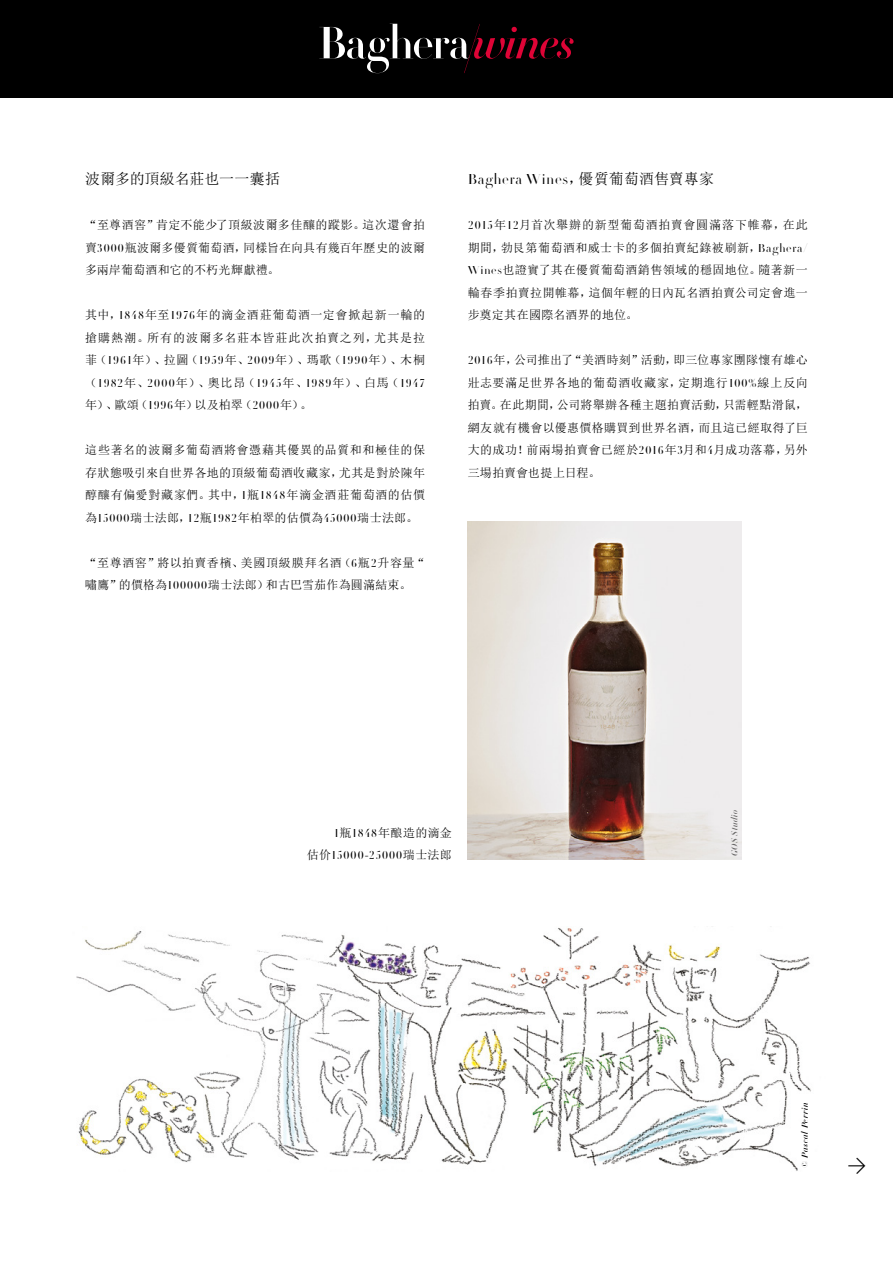
<style>
.page{position:relative;width:893px;height:1263px;background:#fff}
.page>*{position:absolute;margin:0;border:0;box-sizing:border-box;transform-origin:0 0}
.LOTS___Type{font:22.5px "Flesh Plain";color:#000}
.正文{font:15px "Diet Didot Title";letter-spacing:.055em;color:#000}
.正文-2{font:15px "Sim Sun";letter-spacing:-.005em;color:#000}
.正文-3{font:12px/22.5px "Sim Sun";letter-spacing:.03em;color:#000;text-align:justify}
.t1{font:12px "Diet Didot Title";letter-spacing:.07em;color:#000}
.CP_Légende{font:italic 700 9px "Diet Didot Title";letter-spacing:.05em;color:#000}
.CP_Légende-2{font:italic 700 9px "Diet Didot Title";letter-spacing:.045em;color:#646363}
.s1{font-family:"Diet Didot Title"}
.s2{font-family:"Sim Sun"}
</style>
<div class="page">
<img style="left:76px;top:926px;width:735px;height:245px">
<div style="left:0;top:0;width:893px;height:97px;background:#000"></div>
<img style="left:468px;top:522px;width:274px;height:337px">
<svg style="left:319px;top:24px;width:255px;height:49px"></svg>
<p class="正文-2" style="left:85px;top:171px;width:197px">波爾多的頂級名莊也一一囊括</p>
<p class="正文-3" style="left:85px;top:214px;width:342px">“至尊酒窖”肯定不能少了頂級波爾多佳釀的蹤影。這次還會拍賣<span class="s1">3000</span>瓶波爾多優質葡萄酒，同樣旨在向具有幾百年歷史的波爾多兩岸葡萄酒和它的不朽光輝獻禮。</p>
<p class="正文-3" style="left:85px;top:304px;width:342px">其中，<span class="s1">1848</span>年至<span class="s1">1976</span>年的滴金酒莊葡萄酒一定會掀起新一輪的搶購熱潮。所有的波爾多名莊本皆莊此次拍賣之列，尤其是拉菲（<span class="s1">1961</span>年）、拉圖（<span class="s1">1959</span>年、<span class="s1">2009</span>年）、瑪歌（<span class="s1">1990</span>年）、木桐（<span class="s1">1982</span>年、<span class="s1">2000</span>年）、奧比昂（<span class="s1">1945</span>年、<span class="s1">1989</span>年）、白馬（<span class="s1">1947</span>年）、歐頌（<span class="s1">1996</span>年）以及柏翠（<span class="s1">2000</span>年）。</p>
<p class="正文-3" style="left:85px;top:439px;width:342px">這些著名的波爾多葡萄酒將會憑藉其優異的品質和和極佳的保存狀態吸引來自世界各地的頂級葡萄酒收藏家，尤其是對於陳年醇釀有偏愛對藏家們。其中，<span class="s1">1</span>瓶<span class="s1">1848</span>年滴金酒莊葡萄酒的估價為<span class="s1">15000</span>瑞士法郎，<span class="s1">12</span>瓶<span class="s1">1982</span>年柏翠的估價為<span class="s1">45000</span>瑞士法郎。</p>
<p class="正文-3" style="left:85px;top:551px;width:342px">“至尊酒窖”將以拍賣香檳、美國頂級膜拜名酒（<span class="s1">6</span>瓶<span class="s1">2</span>升容量“嘯鷹”的價格為<span class="s1">100000</span>瑞士法郎）和古巴雪茄作為圓滿結束。</p>
<p class="正文" style="left:468px;top:169px;width:248px">Baghera Wines<span class="s2">，優質葡萄酒售賣專家</span></p>
<p class="正文-3" style="left:468px;top:214px;width:342px"><span class="s1">2015</span>年<span class="s1">12</span>月首次舉辦的新型葡萄酒拍賣會圓滿落下帷幕，在此期間，勃艮第葡萄酒和威士卡的多個拍賣紀錄被刷新，<span class="s1">Baghera/ Wines</span>也證實了其在優質葡萄酒銷售領域的穩固地位。隨著新一輪春季拍賣拉開帷幕，這個年輕的日內瓦名酒拍賣公司定會進一步奠定其在國際名酒界的地位。</p>
<p class="正文-3" style="left:468px;top:349px;width:342px"><span class="s1">2016</span>年，公司推出了“美酒時刻”活動，即三位專家團隊懷有雄心壯志要滿足世界各地的葡萄酒收藏家，定期進行<span class="s1">100%</span>線上反向拍賣。在此期間，公司將舉辦各種主題拍賣活動，只需輕點滑鼠，網友就有機會以優惠價格購買到世界名酒，而且這已經取得了巨大的成功！前兩場拍賣會已經於<span class="s1">2016</span>年<span class="s1">3</span>月和<span class="s1">4</span>月成功落幕，另外三場拍賣會也提上日程。</p>
<p class="正文-3" style="left:333px;top:821px;width:120px"><span class="s1">1</span>瓶<span class="s1">1848</span>年酿造的滴金</p>
<p class="t1" style="left:307px;top:847px;width:146px"><span class="s2">估价</span>15000-25000<span class="s2">瑞士法郎</span></p>
<p class="CP_Légende-2" style="left:728px;top:856px;width:48px;rotate:-90deg">GOS Studio</p>
<p class="CP_Légende" style="left:798px;top:1168px;width:67px;rotate:-90deg">© Pascal Perrin</p>
<p class="LOTS___Type" style="left:846px;top:1153px;width:24px">a</p>
</div>
